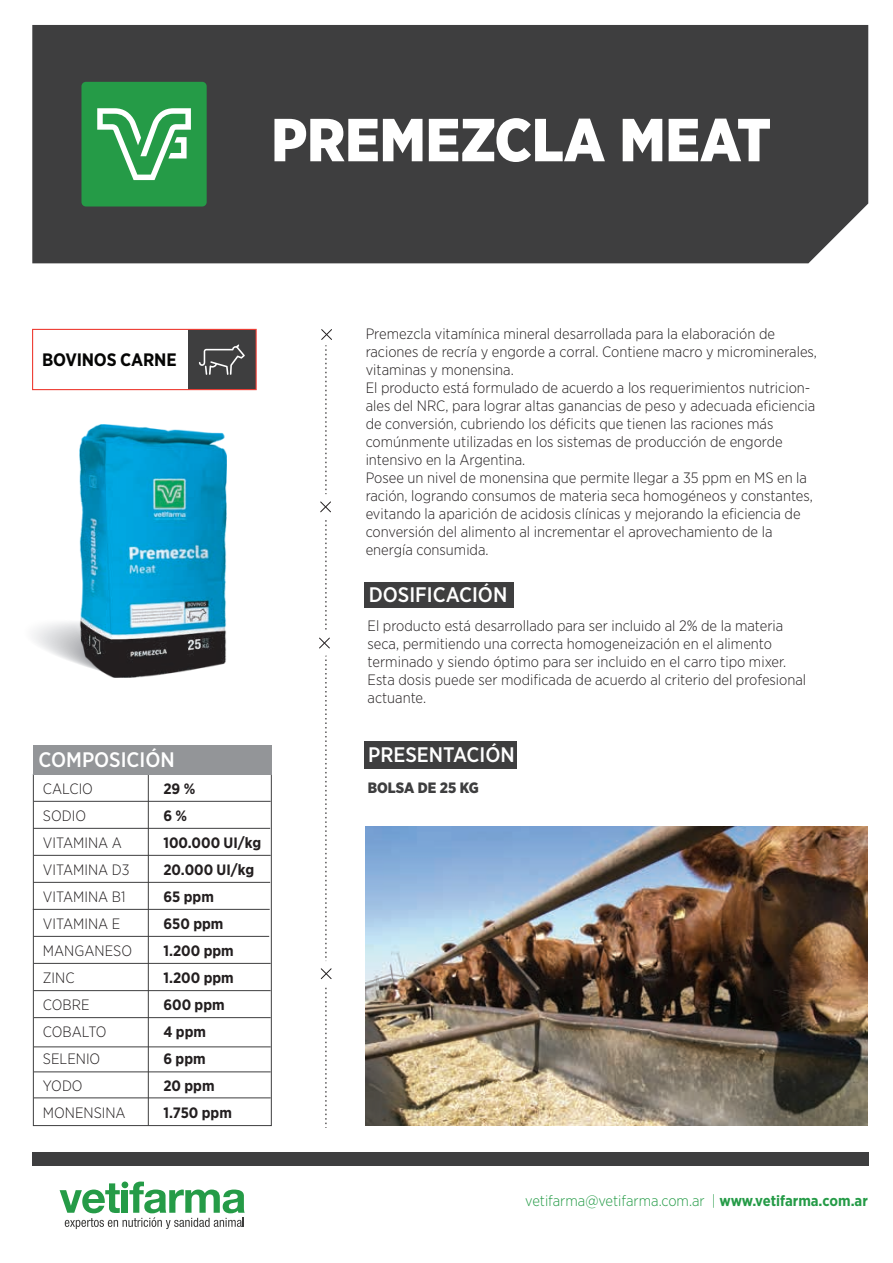
<style>
.page{position:relative;width:893px;height:1263px;background:#fff}
.page>*{position:absolute;margin:0;border:0;box-sizing:border-box;transform-origin:0 0}
.t1{font:900 60.6px "Gotham Narrow";color:#fff}
.t2{font:500 21px "Gotham Narrow";color:#fff}
.t3{font:700 18px "Gotham Narrow";letter-spacing:-.01em;color:#050504}
.t4{font:300 15px/18px "Gotham Narrow";color:#231f20}
.t5{font:700 15px/27px "Gotham Narrow";color:#231f20}
.t6{font:300 15px "Gotham Narrow";color:#259b47}
.t7{font:900 15px "Gotham Narrow";color:#3e3e3f}
.s1{font-weight:700}
</style>
<div class="page">
<div style="left:32px;top:25px;width:836px;height:238px;background:#3e3e3f"></div>
<div style="left:33px;top:774px;width:239px;height:352px;border:1px solid #3e3e3f"></div>
<hr style="left:34px;top:801px;width:237px;height:1px;background:#3e3e3f">
<hr style="left:148px;top:775px;width:1px;height:350px;background:#3e3e3f">
<hr style="left:33px;top:828px;width:237px;height:1px;background:#3e3e3f">
<hr style="left:34px;top:855px;width:237px;height:1px;background:#3e3e3f">
<hr style="left:33px;top:882px;width:237px;height:1px;background:#3e3e3f">
<hr style="left:33px;top:909px;width:237px;height:1px;background:#3e3e3f">
<hr style="left:33px;top:936px;width:236px;height:1px;background:#3e3e3f">
<hr style="left:34px;top:963px;width:237px;height:1px;background:#3e3e3f">
<hr style="left:34px;top:990px;width:237px;height:1px;background:#3e3e3f">
<hr style="left:34px;top:1017px;width:237px;height:1px;background:#3e3e3f">
<hr style="left:34px;top:1046px;width:237px;height:1px;background:#3e3e3f">
<hr style="left:34px;top:1071px;width:237px;height:1px;background:#3e3e3f">
<hr style="left:34px;top:1097px;width:237px;height:1px;background:#3e3e3f">
<div style="left:33px;top:745px;width:238px;height:29px;background:#939598"></div>
<svg style="left:60px;top:1181px;width:185px;height:48px"></svg>
<div style="left:32px;top:1152px;width:837px;height:13px;background:#3e3e3f"></div>
<div style="left:188px;top:329px;width:68px;height:61px;background:#3e3e3f"></div>
<div style="left:32px;top:329px;width:225px;height:61px;border:1px solid #ee3e35"></div>
<div style="left:364px;top:582px;width:150px;height:25px;background:#3e3e3f"></div>
<div style="left:364px;top:741px;width:153px;height:27px;background:#3e3e3f"></div>
<div style="left:81px;top:82px;width:126px;height:124px;background:#259b47;border-radius:4px"></div>
<svg style="left:97px;top:108px;width:94px;height:72px"></svg>
<img style="left:366px;top:826px;width:501px;height:299px">
<svg style="left:319px;top:329px;width:13px;height:799px"></svg>
<svg style="left:199px;top:344px;width:46px;height:31px"></svg>
<svg style="left:33px;top:621px;width:47px;height:44px"></svg>
<img style="left:80px;top:424px;width:146px;height:254px">
<h1 class="t1" style="left:271px;top:100px;width:501px">PREMEZCLA MEAT</h1>
<p class="t3" style="left:42px;top:348px;width:136px">BOVINOS CARNE</p>
<h2 class="t2" style="left:39px;top:747px;width:138px">COMPOSICIÓN</h2>
<p class="t4" style="left:43px;top:774px;width:91px;line-height:27px">CALCIO<br>SODIO<br>VITAMINA A<br>VITAMINA D3<br>VITAMINA B1<br>VITAMINA E<br>MANGANESO<br>ZINC<br>COBRE<br>COBALTO<br>SELENIO<br>YODO<br>MONENSINA</p>
<p class="t5" style="left:163px;top:775px;width:99px">29 %<br>6 %<br>100.000 UI/kg<br>20.000 UI/kg<br>65 ppm<br>650 ppm<br>1.200 ppm<br>1.200 ppm<br>600 ppm<br>4 ppm<br>6 ppm<br>20 ppm<br>1.750 ppm</p>
<p class="t4" style="left:366px;top:324px;width:453px">Premezcla vitamínica mineral desarrollada para la elaboración de raciones de recría y engorde a corral. Contiene macro y microminerales, vitaminas y monensina.<br>El producto está formulado de acuerdo a los requerimientos nutricion&shy;ales del NRC, para lograr altas ganancias de peso y adecuada eficiencia de conversión, cubriendo los déficits que tienen las raciones más comúnmente utilizadas en los sistemas de producción de engorde intensivo en la Argentina.<br>Posee un nivel de monensina que permite llegar a 35 ppm en MS en la ración, logrando consumos de materia seca homogéneos y constantes, evitando la aparición de acidosis clínicas y mejorando la eficiencia de conversión del alimento al incrementar el aprovechamiento de la energía consumida.</p>
<h2 class="t2" style="left:369px;top:581px;width:140px">DOSIFICACIÓN</h2>
<p class="t4" style="left:368px;top:617px;width:440px">El producto está desarrollado para ser incluido al 2% de la materia seca, permitiendo una correcta homogeneización en el alimento terminado y siendo óptimo para ser incluido en el carro tipo mixer.<br>Esta dosis puede ser modificada de acuerdo al criterio del profesional actuante.</p>
<h2 class="t2" style="left:368px;top:741px;width:148px">PRESENTACIÓN</h2>
<p class="t7" style="left:368px;top:778px;width:112px">BOLSA DE 25 KG</p>
<p class="t6" style="left:525px;top:1191px;width:344px">vetifarma@vetifarma.com.ar | <span class="s1">www.vetifarma.com.ar</span></p>
</div>
